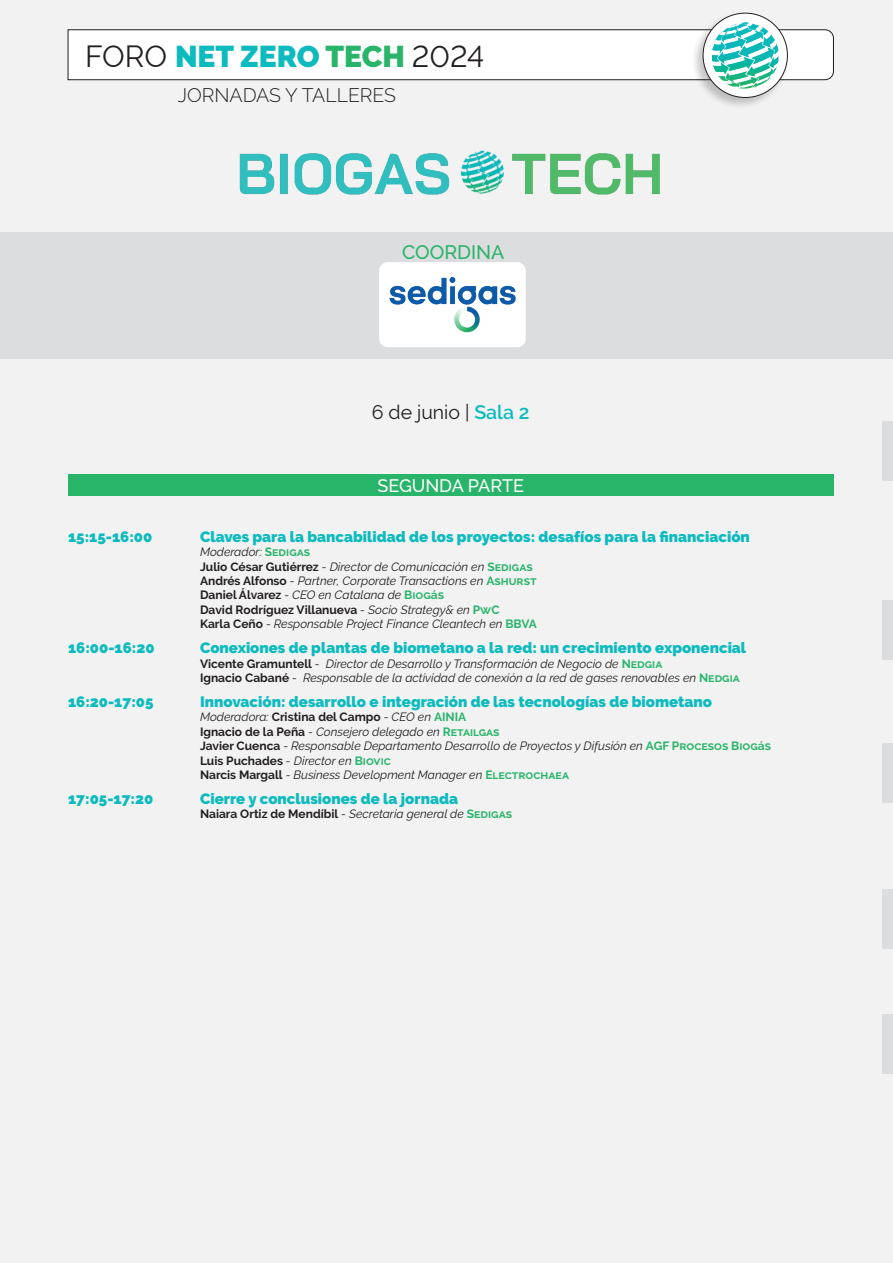
<style>
.page{position:relative;width:893px;height:1263px;background:#f2f2f3}
.page>*{position:absolute;margin:0;border:0;box-sizing:border-box;transform-origin:0 0}
.t1{font:30px "Raleway";color:#231f20}
.t2{font:300 19.5px "Raleway";color:#231f20}
.t3{font:19.5px "Raleway";color:#231f20}
.t4{font:500 19.5px "Raleway";color:#28b469}
.t5{font:500 18px "Raleway";color:#fff}
.t6{font:900 15px "Raleway";color:#0dbbbf}
.t7{font:italic 12px/14.4px "Raleway";color:#231f20}
.t8{font:700 12px "Raleway";color:#231f20}
.s1{font-weight:900;color:#0dbbbf}
.s2{font-weight:900;color:#28b469}
.s3{font-weight:600;color:#0dbbbf}
.s4{font-weight:700;font-style:normal;color:#28b469}
.s5{font-weight:700;font-style:normal}
.s6{font-weight:400;font-style:italic}
.s7{color:#28b469}
</style>
<div class="page">
<div style="left:68px;top:29px;width:766px;height:51px;background:#fff"></div>
<div style="left:691px;top:11px;width:98px;height:99px;background:#231f20;opacity:.25"></div>
<div style="left:703px;top:13px;width:84px;height:84px;background:#fff;border-radius:50%"></div>
<img style="left:712px;top:22px;width:66px;height:67px">
<div style="left:0;top:232px;width:893px;height:126px;background:#dcdddf"></div>
<div style="left:68px;top:475px;width:765px;height:21px;background:#28b469"></div>
<img style="left:239px;top:150px;width:421px;height:45px">
<div style="left:379px;top:262px;width:147px;height:85px;background:#fff;border-radius:9px"></div>
<img style="left:389px;top:277px;width:127px;height:56px">
<div style="left:882px;top:421px;width:11px;height:59px;background:#dcdddf"></div>
<div style="left:882px;top:743px;width:11px;height:60px;background:#dcdddf"></div>
<div style="left:882px;top:600px;width:11px;height:59px;background:#dcdddf"></div>
<div style="left:882px;top:889px;width:11px;height:60px;background:#dcdddf"></div>
<div style="left:882px;top:1014px;width:11px;height:59px;background:#dcdddf"></div>
<h1 class="t1" style="left:85px;top:39px;width:400px">FORO <span class="s1">NET ZERO</span> <span class="s2">TECH</span> 2024</h1>
<h2 class="t2" style="left:178px;top:84px;width:220px">JORNADAS Y TALLERES</h2>
<h2 class="t4" style="left:402px;top:241px;width:104px">COORDINA</h2>
<h2 class="t3" style="left:372px;top:401px;width:159px">6 de junio | <span class="s3">Sala 2</span></h2>
<h3 class="t5" style="left:377px;top:475px;width:148px">SEGUNDA PARTE</h3>
<p class="t6" style="left:68px;top:528px;width:86px">15:15-16:00</p>
<p class="t6" style="left:200px;top:528px;width:551px">Claves para la bancabilidad de los proyectos: desafíos para la financiación</p>
<p class="t7" style="left:200px;top:545px;width:338px">Moderador: <span class="s4">Sedigas<br></span><span class="s5">Julio César Gutiérrez</span> - Director de Comunicación en <span class="s4">Sedigas </span><span class="s5">Andrés Alfonso</span> - Partner, Corporate Transactions en <span class="s4">Ashurst </span><span class="s5">Daniel Álvarez</span> - CEO en Catalana de <span class="s4">Biogás<br></span><span class="s5">David Rodríguez Villanueva</span> - Socio Strategy&amp; en <span class="s4">PwC<br></span><span class="s5">Karla Ceño</span> - Responsable Project Finance Cleantech en <span class="s4">BBVA</span></p>
<p class="t6" style="left:68px;top:639px;width:88px">16:00-16:20</p>
<p class="t6" style="left:200px;top:639px;width:548px">Conexiones de plantas de biometano a la red: un crecimiento exponencial</p>
<p class="t7" style="left:200px;top:656px;width:541px"><span class="s5">Vicente Gramuntell</span> - Director de Desarrollo y Transformación de Negocio de <span class="s4">Nedgia<br></span><span class="s5">Ignacio Cabané</span> - Responsable de la actividad de conexión a la red de gases renovables en <span class="s4">Nedgia</span></p>
<p class="t6" style="left:68px;top:693px;width:87px">16:20-17:05</p>
<p class="t6" style="left:200px;top:693px;width:514px">Innovación: desarrollo e integración de las tecnologías de biometano</p>
<p class="t7" style="left:200px;top:710px;width:572px">Moderadora: <span class="s5">Cristina del Campo</span> - CEO en <span class="s4">AINIA<br></span><span class="s5">Ignacio de la Peña</span> - Consejero delegado en <span class="s4">Retailgas<br></span><span class="s5">Javier Cuenca</span> - Responsable Departamento Desarrollo de Proyectos y Difusión en <span class="s4">AGF Procesos Biogás </span><span class="s5">Luis Puchades</span> - Director en <span class="s4">Biovic<br></span><span class="s5">Narcis Margall</span> - Business Development Manager en <span class="s4">Electrochaea</span></p>
<p class="t6" style="left:68px;top:790px;width:87px">17:05-17:20</p>
<p class="t6" style="left:200px;top:790px;width:259px">Cierre y conclusiones de la jornada</p>
<p class="t8" style="left:200px;top:807px;width:314px">Naiara Ortiz de Mendíbil <span class="s6">- Secretaria general de</span> <span class="s7">Sedigas</span></p>
</div>
